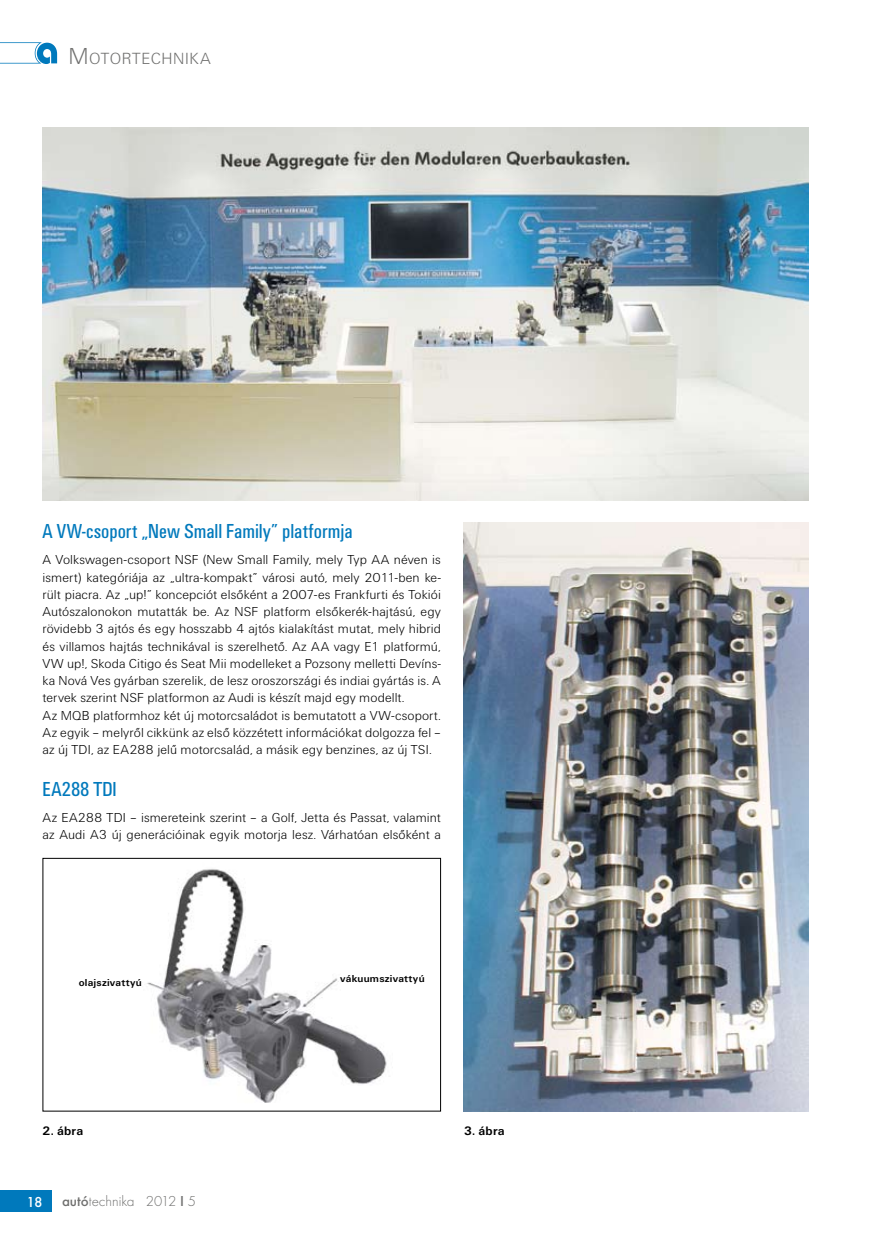
<style>
.page{position:relative;width:872px;height:1246px;background:#fff}
.page>*{position:absolute;margin:0;border:0;box-sizing:border-box;transform-origin:0 0}
.t1{font:21px "U001 Con";color:#0079bc}
.t2{font:16.8px "U001 Lig";letter-spacing:.04em;color:#70706f}
.t3{font:300 15px "Futura TOT";color:#70706f}
.t4{font:500 15px "Futura TOT";color:#fff}
.t5{font:13.5px/17.2px "U001 Lig";letter-spacing:.005em;color:#000}
.t6{font:700 12.75px "U001";letter-spacing:.015em;color:#000}
.t7{font:700 10.5px "U001";letter-spacing:.025em;color:#000}
.s1{font-size:24px}
.s2{font-weight:500}
</style>
<div class="page">
<div style="left:0;top:1191px;width:51px;height:21px;background:#0079bc"></div>
<svg style="left:0;top:42px;width:57px;height:22px"></svg>
<img style="left:43px;top:128px;width:765px;height:372px">
<img style="left:147px;top:869px;width:240px;height:234px">
<div style="left:43px;top:858px;width:398px;height:253px;border:1px solid #000"></div>
<img style="left:463px;top:522px;width:345px;height:589px">
<p class="t2" style="left:68px;top:49px;width:144px"><span class="s1">M</span>OTORTECHNIKA</p>
<p class="t1" style="left:43px;top:520px;width:312px">A VW-csoport „New Small Family” platformja</p>
<p class="t5" style="left:43px;top:551px;width:400px">A Volkswagen-csoport NSF (New Small Family, mely Typ AA néven is ismert) kategóriája az „ultra-kompakt” városi autó, mely 2011-ben ke&shy;rült piacra. Az „up!” koncepciót elsőként a 2007-es Frankfurti és Tokiói Autószalonokon mutatták be. Az NSF platform elsőkerék-hajtású, egy rövidebb 3 ajtós és egy hosszabb 4 ajtós kialakítást mutat, mely hibrid és villamos hajtás technikával is szerelhető. Az AA vagy E1 platformú, VW up!, Skoda Citigo és Seat Mii modelleket a Pozsony melletti Devíns&shy;ka Nová Ves gyárban szerelik, de lesz oroszországi és indiai gyártás is. A tervek szerint NSF platformon az Audi is készít majd egy modellt.<br>Az MQB platformhoz két új motorcsaládot is bemutatott a VW-csoport.<br>Az egyik – melyről cikkünk az első közzétett információkat dolgozza fel – az új TDI, az EA288 jelű motorcsalád, a másik egy benzines, az új TSI.</p>
<p class="t1" style="left:43px;top:778px;width:76px">EA288 TDI</p>
<p class="t5" style="left:43px;top:809px;width:400px">Az EA288 TDI – ismereteink szerint – a Golf, Jetta és Passat, valamint az Audi A3 új generációinak egyik motorja lesz. Várhatóan elsőként a</p>
<p class="t7" style="left:79px;top:977px;width:65px">olajszivattyú</p>
<p class="t7" style="left:340px;top:972px;width:86px">vákuumszivattyú</p>
<p class="t6" style="left:43px;top:1124px;width:42px">2. ábra</p>
<p class="t4" style="left:27px;top:1193px;width:17px">18</p>
<p class="t3" style="left:62px;top:1193px;width:135px"><span class="s2">autó</span>technika 2012 <span class="s2">I</span> 5</p>
<p class="t6" style="left:464px;top:1124px;width:42px">3. ábra</p>
</div>
